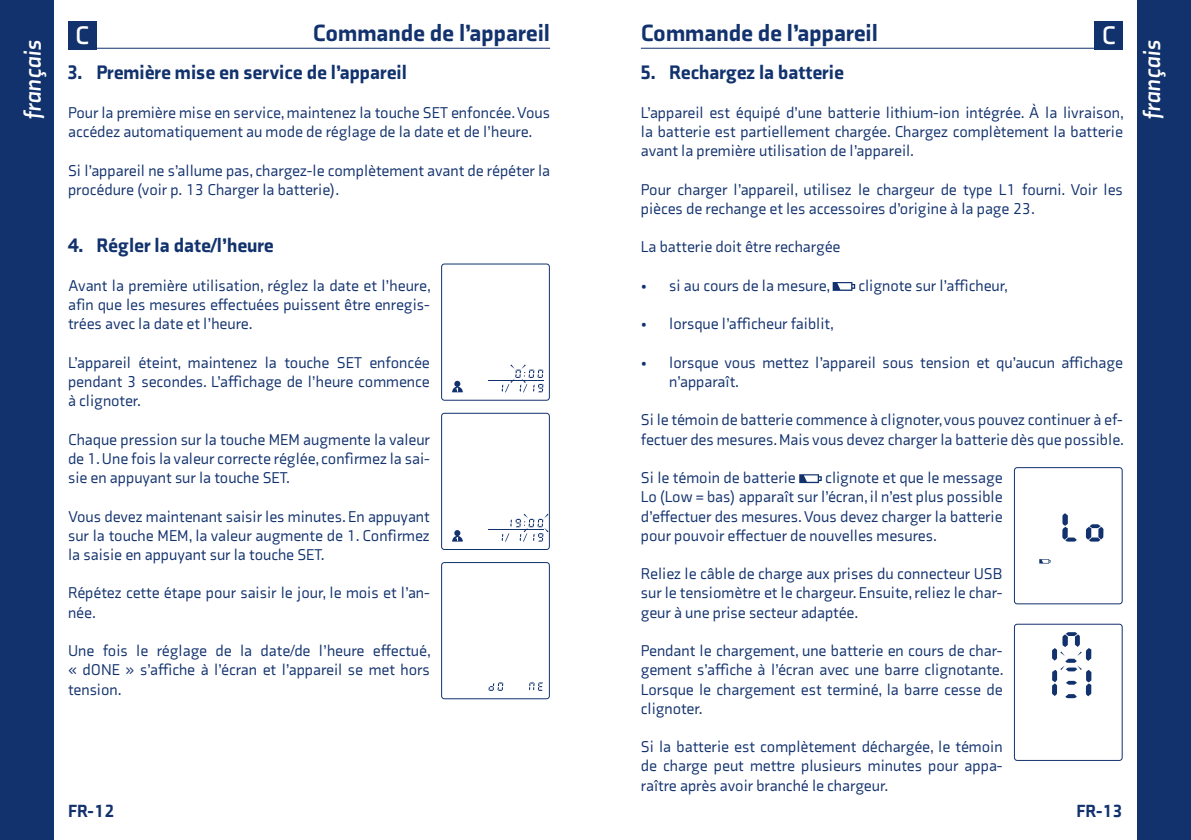
<style>
.page{position:relative;width:1191px;height:840px;background:#fff}
.page>*{position:absolute;margin:0;border:0;box-sizing:border-box;transform-origin:0 0}
.t1{font:700 26px "Axia";color:#fff}
.t2{font:900 24px "Axia";color:#12326e}
.t3{font:italic 700 24px "Axia";color:#fff}
.t4{font:900 20px "Axia";color:#12326e}
.t5{font:900 18px "Axia";color:#12326e}
.t6{font:16px/19.2px "Axia";color:#12326e;text-align:justify}
</style>
<div class="page">
<div style="left:1137px;top:0;width:54px;height:839px;background:#12326e"></div>
<div style="left:0;top:0;width:54px;height:839px;background:#12326e"></div>
<hr style="left:641px;top:48px;width:482px;height:1px;background:#12326e">
<hr style="left:68px;top:48px;width:482px;height:1px;background:#12326e">
<div style="left:1094px;top:21px;width:29px;height:28px;background:#12326e"></div>
<div style="left:68px;top:21px;width:28px;height:28px;background:#12326e"></div>
<hr style="left:488px;top:379px;width:56px;height:1px;background:#12326e">
<svg style="left:452px;top:380px;width:11px;height:12px"></svg>
<svg style="left:502px;top:364px;width:41px;height:28px"></svg>
<div style="left:441px;top:263px;width:109px;height:137px;border:1px solid #12326e;border-radius:3px"></div>
<hr style="left:488px;top:529px;width:56px;height:1px;background:#12326e">
<svg style="left:452px;top:530px;width:11px;height:11px"></svg>
<svg style="left:502px;top:513px;width:46px;height:28px"></svg>
<div style="left:441px;top:412px;width:109px;height:137px;border:1px solid #12326e;border-radius:3px"></div>
<svg style="left:529px;top:682px;width:14px;height:8px"></svg>
<svg style="left:488px;top:682px;width:15px;height:8px"></svg>
<div style="left:441px;top:561px;width:109px;height:137px;border:1px solid #12326e;border-radius:3px"></div>
<svg style="left:799px;top:474px;width:22px;height:9px"></svg>
<svg style="left:832px;top:282px;width:23px;height:9px"></svg>
<svg style="left:1052px;top:632px;width:39px;height:65px"></svg>
<div style="left:1014px;top:623px;width:108px;height:137px;border:1px solid #12326e;border-radius:3px"></div>
<svg style="left:1062px;top:513px;width:14px;height:28px"></svg>
<svg style="left:1085px;top:524px;width:18px;height:17px"></svg>
<svg style="left:1039px;top:559px;width:11px;height:4px"></svg>
<div style="left:1014px;top:467px;width:108px;height:137px;border:1px solid #12326e;border-radius:3px"></div>
<h1 class="t1" style="left:75px;top:20px;width:16px">C</h1>
<h2 class="t2" style="left:313px;top:18px;width:239px">Commande de l’appareil</h2>
<h2 class="t2" style="left:641px;top:18px;width:239px">Commande de l’appareil</h2>
<h1 class="t1" style="left:1101px;top:20px;width:16px">C</h1>
<h2 class="t3" style="left:18px;top:119px;width:81px;rotate:-90deg">français</h2>
<h2 class="t3" style="left:1137px;top:119px;width:81px;rotate:-90deg">français</h2>
<p class="t4" style="left:68px;top:60px;width:340px">3. Première mise en service de l’appareil</p>
<p class="t6" style="left:68px;top:103px;width:483px">Pour la première mise en service, maintenez la touche SET enfoncée. Vous accédez automatiquement au mode de réglage de la date et de l’heure.</p>
<p class="t6" style="left:68px;top:160px;width:483px">Si l’appareil ne s’allume pas, chargez-le complètement avant de répéter la procédure (voir p. 13 Charger la batterie).</p>
<p class="t4" style="left:641px;top:60px;width:204px">5. Rechargez la batterie</p>
<p class="t6" style="left:641px;top:103px;width:485px">L’appareil est équipé d’une batterie lithium-ion intégrée. À la livraison, la batterie est partiellement chargée. Chargez complètement la batterie avant la première utilisation de l’appareil.</p>
<p class="t6" style="left:641px;top:180px;width:483px">Pour charger l’appareil, utilisez le chargeur de type L1 fourni. Voir les pièces de rechange et les accessoires d’origine à la page 23.</p>
<p class="t4" style="left:68px;top:233px;width:207px">4. Régler la date/l’heure</p>
<p class="t6" style="left:68px;top:276px;width:364px">Avant la première utilisation, réglez la date et l’heure, afin que les mesures effectuées puissent être enregis&shy;trées avec la date et l’heure.</p>
<p class="t6" style="left:68px;top:352px;width:363px">L’appareil éteint, maintenez la touche SET enfoncée pendant 3 secondes. L’affichage de l’heure commence à clignoter.</p>
<p class="t6" style="left:68px;top:429px;width:363px">Chaque pression sur la touche MEM augmente la valeur de 1. Une fois la valeur correcte réglée, confirmez la sai&shy;sie en appuyant sur la touche SET.</p>
<p class="t6" style="left:68px;top:506px;width:363px">Vous devez maintenant saisir les minutes. En appuyant sur la touche MEM, la valeur augmente de 1. Confirmez la saisie en appuyant sur la touche SET.</p>
<p class="t6" style="left:68px;top:583px;width:363px">Répétez cette étape pour saisir le jour, le mois et l’an&shy;née.</p>
<p class="t6" style="left:68px;top:640px;width:364px">Une fois le réglage de la date/de l’heure effectué, « dONE » s’affiche à l’écran et l’appareil se met hors tension.</p>
<p class="t6" style="left:641px;top:237px;width:201px">La batterie doit être rechargée</p>
<p class="t6" style="left:641px;top:276px;width:191px">• si au cours de la mesure,</p>
<p class="t6" style="left:858px;top:276px;width:151px">clignote sur l’afficheur,</p>
<p class="t6" style="left:641px;top:314px;width:195px">• lorsque l’afficheur faiblit,</p>
<p class="t6" style="left:669px;top:352px;width:455px;text-indent:-28px">• lorsque vous mettez l’appareil sous tension et qu’aucun affichage n’apparaît.</p>
<p class="t6" style="left:641px;top:410px;width:485px">Si le témoin de batterie commence à clignoter, vous pouvez continuer à ef&shy;fectuer des mesures. Mais vous devez charger la batterie dès que possible.</p>
<p class="t6" style="left:641px;top:468px;width:363px;text-indent:184px">clignote et que le message Lo (Low = bas) apparaît sur l’écran, il n’est plus possible d’effectuer des mesures. Vous devez charger la batterie pour pouvoir effectuer de nouvelles mesures.</p>
<p class="t6" style="left:641px;top:468px;width:156px">Si le témoin de batterie</p>
<p class="t6" style="left:641px;top:564px;width:363px">Reliez le câble de charge aux prises du connecteur USB sur le tensiomètre et le chargeur. Ensuite, reliez le char&shy;geur à une prise secteur adaptée.</p>
<p class="t6" style="left:641px;top:640px;width:364px">Pendant le chargement, une batterie en cours de char&shy;gement s’affiche à l’écran avec une barre clignotante.<br>Lorsque le chargement est terminé, la barre cesse de clignoter.</p>
<p class="t6" style="left:641px;top:736px;width:363px">Si la batterie est complètement déchargée, le témoin de charge peut mettre plusieurs minutes pour appa&shy;raître après avoir branché le chargeur.</p>
<p class="t5" style="left:68px;top:799px;width:48px">FR-12</p>
<p class="t5" style="left:1076px;top:799px;width:48px">FR-13</p>
</div>
